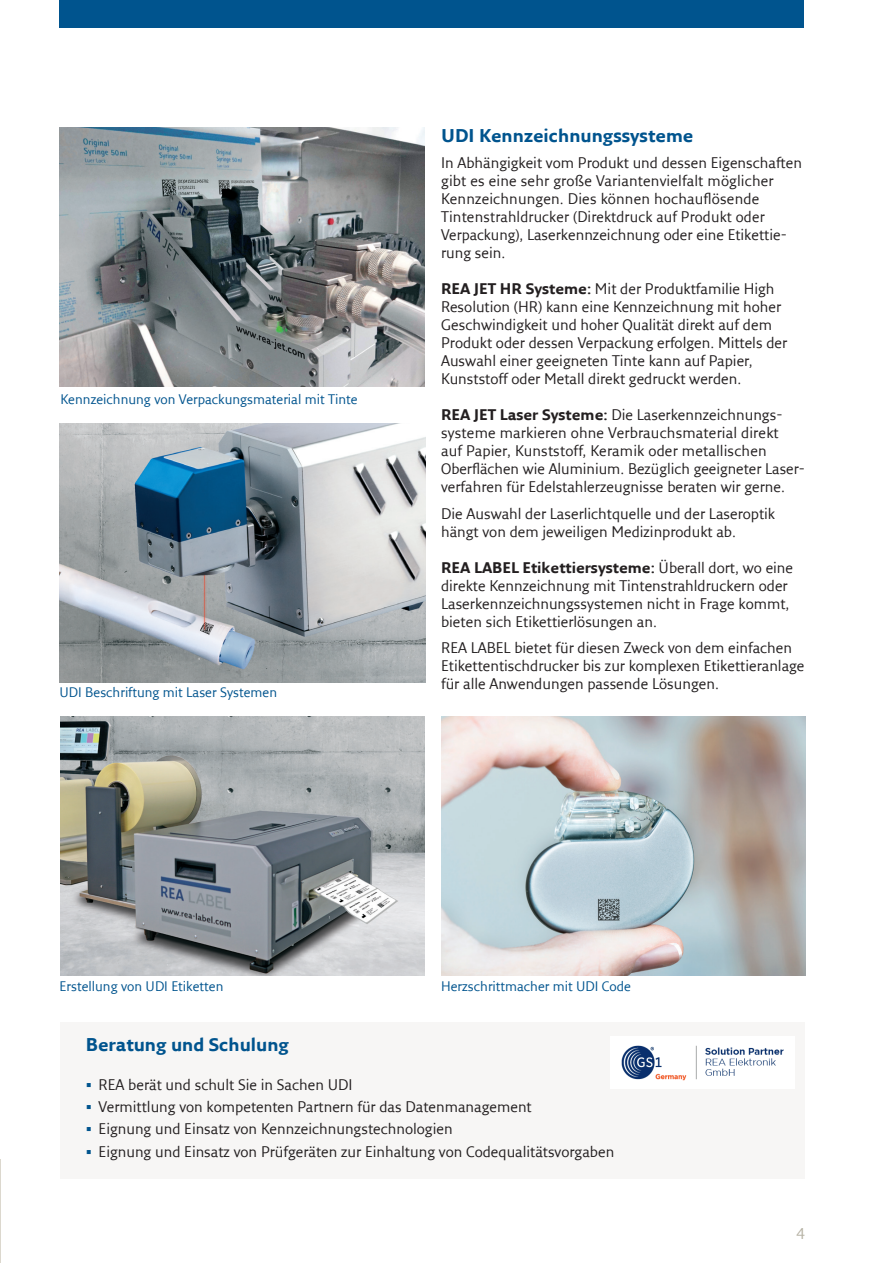
<style>
.page{position:relative;width:885px;height:1263px;background:#fff}
.page>*{position:absolute;margin:0;border:0;box-sizing:border-box;transform-origin:0 0}
.t1{font:700 18px "Fresco Sans LF";color:#00548e}
.t2{font:15px/18px "Fresco Sans LF";color:#231f20}
.t3{font:15px "Fresco Sans LF";color:#b6b2a4}
.t4{font:13.5px "Fresco Sans LF";color:#00548e}
.s1{font-weight:700}
</style>
<div class="page">
<hr style="left:0;top:1159px;width:1px;height:104px;background:#dcd8ce">
<img style="left:441px;top:716px;width:364px;height:260px">
<img style="left:59px;top:423px;width:366px;height:259px">
<div style="left:60px;top:1022px;width:744px;height:157px;background:#f7f6f5"></div>
<img style="left:60px;top:716px;width:364px;height:260px">
<img style="left:621px;top:1045px;width:163px;height:36px">
<div style="left:59px;top:0;width:744px;height:28px;background:#00548e"></div>
<img style="left:60px;top:128px;width:364px;height:259px">
<p class="t4" style="left:61px;top:391px;width:298px">Kennzeichnung von Verpackungsmaterial mit Tinte</p>
<p class="t4" style="left:60px;top:684px;width:219px">UDI Beschriftung mit Laser Systemen</p>
<p class="t1" style="left:441px;top:124px;width:254px">UDI Kennzeichnungssysteme</p>
<p class="t2" style="left:441px;top:153px;width:362px">In Abhängigkeit vom Produkt und dessen Eigenschaften gibt es eine sehr große Variantenvielfalt möglicher Kennzeichnungen. Dies können hochauflösende Tintenstrahldrucker (Direktdruck auf Produkt oder Verpackung), Laserkennzeichnung oder eine Etikettie&shy;rung sein.</p>
<p class="t2" style="left:441px;top:279px;width:347px"><span class="s1">REA JET HR Systeme:</span> Mit der Produktfamilie High Resolution (HR) kann eine Kennzeichnung mit hoher Geschwindigkeit und hoher Qualität direkt auf dem Produkt oder dessen Verpackung erfolgen. Mittels der Auswahl einer geeigneten Tinte kann auf Papier, Kunststoff oder Metall direkt gedruckt werden.</p>
<p class="t2" style="left:441px;top:405px;width:365px"><span class="s1">REA JET Laser Systeme:</span> Die Laserkennzeichnungs&shy;systeme markieren ohne Verbrauchsmaterial direkt<br>auf Papier, Kunststoff, Keramik oder metallischen Oberflächen wie Aluminium. Bezüglich geeigneter Laser&shy;verfahren für Edelstahlerzeugnisse beraten wir gerne.</p>
<p class="t2" style="left:441px;top:504px;width:335px">Die Auswahl der Laserlichtquelle und der Laseroptik hängt von dem jeweiligen Medizinprodukt ab.</p>
<p class="t2" style="left:441px;top:558px;width:353px"><span class="s1">REA LABEL Etikettiersysteme:</span> Überall dort, wo eine direkte Kennzeichnung mit Tintenstrahldruckern oder Laserkennzeichnungssystemen nicht in Frage kommt, bieten sich Etikettierlösungen an.</p>
<p class="t2" style="left:441px;top:639px;width:365px">REA LABEL bietet für diesen Zweck von dem einfachen<br>Etikettentischdrucker bis zur komplexen Etikettieranlage für alle Anwendungen passende Lösungen.</p>
<p class="t4" style="left:60px;top:978px;width:165px">Erstellung von UDI Etiketten</p>
<p class="t4" style="left:441px;top:978px;width:191px">Herzschrittmacher mit UDI Code</p>
<p class="t1" style="left:86px;top:1033px;width:204px">Beratung und Schulung</p>
<p class="t2" style="left:99px;top:1073px;width:517px;line-height:22.2px">REA berät und schult Sie in Sachen UDI<br>Vermittlung von kompetenten Partnern für das Datenmanagement<br>Eignung und Einsatz von Kennzeichnungstechnologien<br>Eignung und Einsatz von Prüfgeräten zur Einhaltung von Codequalitätsvorgaben</p>
<p class="t3" style="left:796px;top:1224px;width:10px">4</p>
</div>
